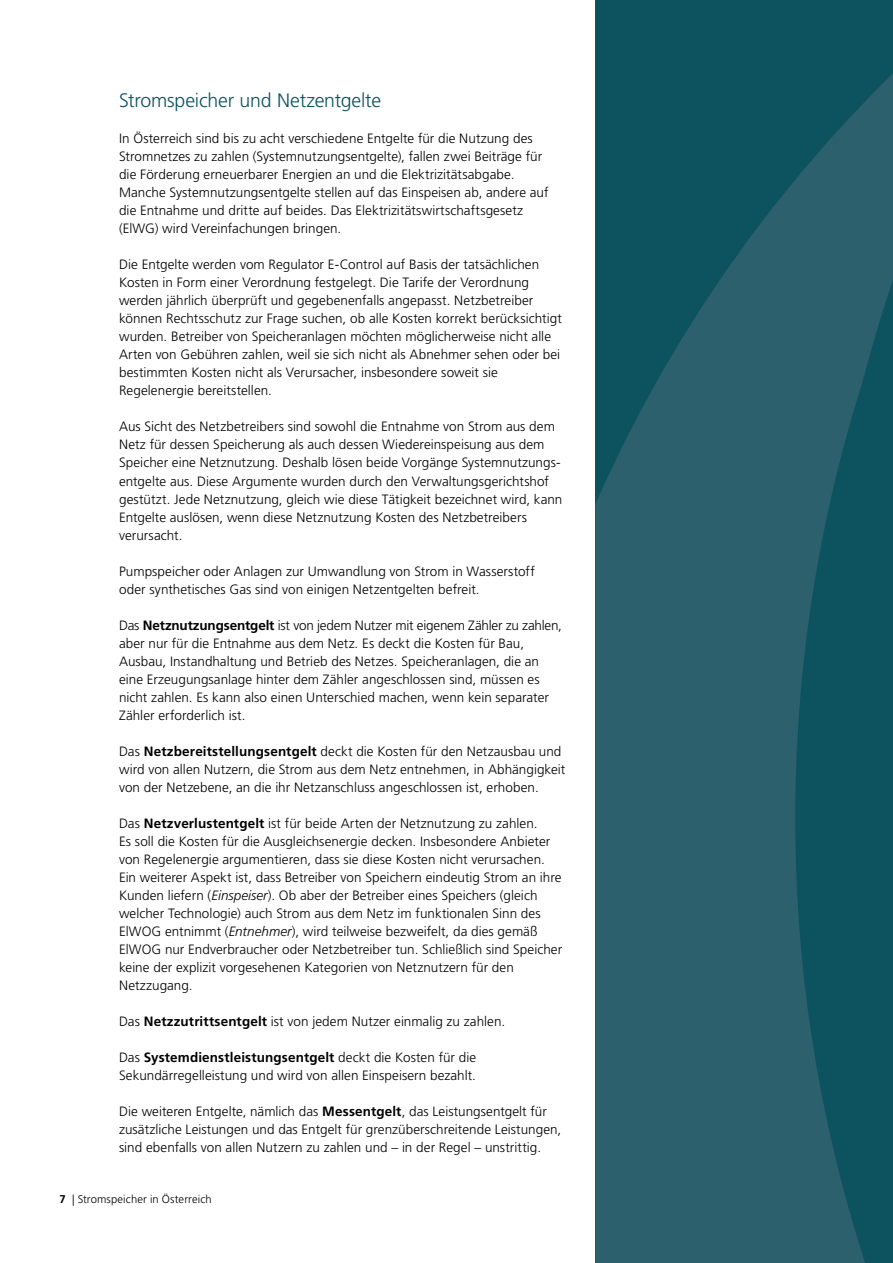
<style>
.page{position:relative;width:893px;height:1263px;background:#fff}
.page>*{position:absolute;margin:0;border:0;box-sizing:border-box;transform-origin:0 0}
.t1{font:300 19.5px "Frutiger LT Pro";letter-spacing:-.01em;color:#0d535f}
.t2{font:300 13.5px/18px "Frutiger LT Pro";letter-spacing:.005em;color:#000}
.t3{font:300 11.25px "Frutiger LT Pro";letter-spacing:.01em;color:#000}
.s1{font-weight:700}
.s2{font-style:italic}
</style>
<div class="page">
<svg style="left:595px;top:0;width:298px;height:1263px;background:#205a66"></svg>
<h1 class="t1" style="left:119px;top:89px;width:264px">Stromspeicher und Netzentgelte</h1>
<p class="t2" style="left:119px;top:130px;width:431px">In Österreich sind bis zu acht verschiedene Entgelte für die Nutzung des Stromnetzes zu zahlen (Systemnutzungsentgelte), fallen zwei Beiträge für die Förderung erneuerbarer Energien an und die Elektrizitätsabgabe.<br>Manche Systemnutzungsentgelte stellen auf das Einspeisen ab, andere auf die Entnahme und dritte auf beides. Das Elektrizitätswirtschaftsgesetz (ElWG) wird Vereinfachungen bringen.</p>
<p class="t2" style="left:119px;top:256px;width:444px">Die Entgelte werden vom Regulator E-Control auf Basis der tatsächlichen Kosten in Form einer Verordnung festgelegt. Die Tarife der Verordnung werden jährlich überprüft und gegebenenfalls angepasst. Netzbetreiber können Rechtsschutz zur Frage suchen, ob alle Kosten korrekt berücksichtigt wurden. Betreiber von Speicheranlagen möchten möglicherweise nicht alle Arten von Gebühren zahlen, weil sie sich nicht als Abnehmer sehen oder bei bestimmten Kosten nicht als Verursacher, insbesondere soweit sie Regelenergie bereitstellen.</p>
<p class="t2" style="left:119px;top:418px;width:445px">Aus Sicht des Netzbetreibers sind sowohl die Entnahme von Strom aus dem Netz für dessen Speicherung als auch dessen Wiedereinspeisung aus dem Speicher eine Netznutzung. Deshalb lösen beide Vorgänge Systemnutzungs&shy;entgelte aus. Diese Argumente wurden durch den Verwaltungsgerichtshof gestützt. Jede Netznutzung, gleich wie diese Tätigkeit bezeichnet wird, kann Entgelte auslösen, wenn diese Netznutzung Kosten des Netzbetreibers verursacht.</p>
<p class="t2" style="left:119px;top:562px;width:417px">Pumpspeicher oder Anlagen zur Umwandlung von Strom in Wasserstoff oder synthetisches Gas sind von einigen Netzentgelten befreit.</p>
<p class="t2" style="left:119px;top:616px;width:444px">Das <span class="s1">Netznutzungsentgelt</span> ist von jedem Nutzer mit eigenem Zähler zu zahlen, aber nur für die Entnahme aus dem Netz. Es deckt die Kosten für Bau, Ausbau, Instandhaltung und Betrieb des Netzes. Speicheranlagen, die an eine Erzeugungsanlage hinter dem Zähler angeschlossen sind, müssen es nicht zahlen. Es kann also einen Unterschied machen, wenn kein separater Zähler erforderlich ist.</p>
<p class="t2" style="left:119px;top:742px;width:448px">Das <span class="s1">Netzbereitstellungsentgelt</span> deckt die Kosten für den Netzausbau und wird von allen Nutzern, die Strom aus dem Netz entnehmen, in Abhängigkeit von der Netzebene, an die ihr Netzanschluss angeschlossen ist, erhoben.</p>
<p class="t2" style="left:119px;top:814px;width:445px">Das <span class="s1">Netzverlustentgelt</span> ist für beide Arten der Netznutzung zu zahlen.<br>Es soll die Kosten für die Ausgleichsenergie decken. Insbesondere Anbieter von Regelenergie argumentieren, dass sie diese Kosten nicht verursachen.<br>Ein weiterer Aspekt ist, dass Betreiber von Speichern eindeutig Strom an ihre Kunden liefern (<span class="s2">Einspeiser</span>). Ob aber der Betreiber eines Speichers (gleich welcher Technologie) auch Strom aus dem Netz im funktionalen Sinn des ElWOG entnimmt (<span class="s2">Entnehmer</span>), wird teilweise bezweifelt, da dies gemäß ElWOG nur Endverbraucher oder Netzbetreiber tun. Schließlich sind Speicher keine der explizit vorgesehenen Kategorien von Netznutzern für den Netzzugang.</p>
<p class="t2" style="left:119px;top:1012px;width:388px">Das <span class="s1">Netzzutrittsentgelt</span> ist von jedem Nutzer einmalig zu zahlen.</p>
<p class="t2" style="left:119px;top:1048px;width:359px">Das <span class="s1">Systemdienstleistungsentgelt</span> deckt die Kosten für die<br>Sekundärregelleistung und wird von allen Einspeisern bezahlt.</p>
<p class="t2" style="left:119px;top:1102px;width:444px">Die weiteren Entgelte, nämlich das <span class="s1">Messentgelt</span>, das Leistungsentgelt für zusätzliche Leistungen und das Entgelt für grenzüberschreitende Leistungen, sind ebenfalls von allen Nutzern zu zahlen und – in der Regel – unstrittig.</p>
<p class="t3" style="left:60px;top:1193px;width:154px"><span class="s1">7</span> | Stromspeicher in Österreich</p>
</div>
